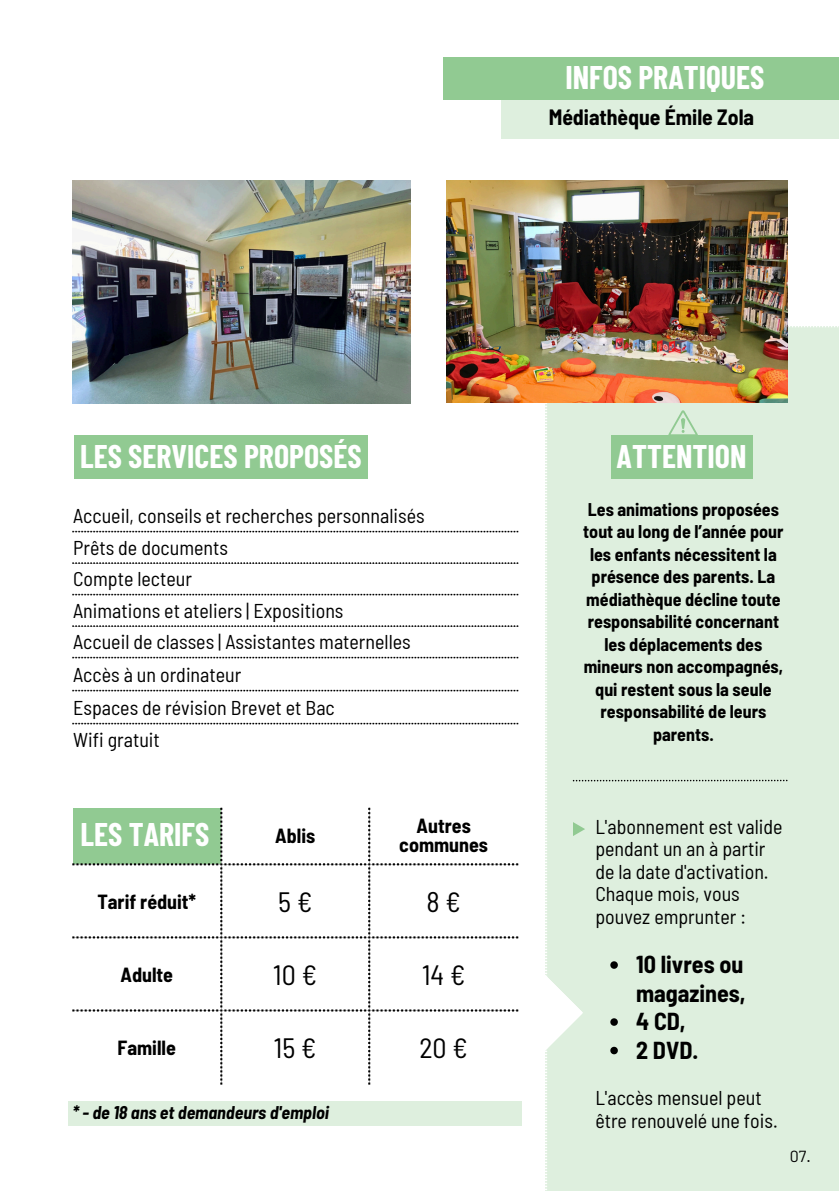
<style>
.page{position:relative;width:839px;height:1191px;background:#fff}
.page>*{position:absolute;margin:0;border:0;box-sizing:border-box;transform-origin:0 0}
.t1{font:700 32px "Barlow Condensed";color:#fff}
.t2{font:semi-condensed 28px "Barlow";color:#000}
.t3{font:700 semi-condensed 24px/28.4px "Barlow";color:#000}
.t4{font:700 semi-condensed 21.6px "Barlow";color:#000}
.t5{font:semi-condensed 20px/22.4px "Barlow";color:#000}
.t6{font:700 semi-condensed 20px/19.6px "Barlow";color:#000;text-align:center}
.t7{font:700 semi-condensed 18px/22.4px "Barlow";color:#000;text-align:center}
.t8{font:italic 700 semi-condensed 18px "Barlow";color:#000}
.t9{font:16px "Barlow";color:#000}
</style>
<div class="page">
<img style="left:72px;top:180px;width:338px;height:224px">
<div style="left:501px;top:96px;width:337px;height:43px;background:#deefde"></div>
<div style="left:443px;top:57px;width:395px;height:42px;background:#91ca92"></div>
<div style="left:545px;top:326px;width:293px;height:865px;background:#deefde"></div>
<img style="left:446px;top:181px;width:341px;height:222px">
<svg style="left:72px;top:531px;width:446px;height:193px"></svg>
<div style="left:74px;top:435px;width:294px;height:44px;background:#91ca92"></div>
<svg style="left:610px;top:961px;width:7px;height:8px"></svg>
<svg style="left:610px;top:1018px;width:7px;height:8px"></svg>
<svg style="left:610px;top:1047px;width:7px;height:7px"></svg>
<div style="left:68px;top:1101px;width:453px;height:25px;background:#deefde"></div>
<svg style="left:72px;top:808px;width:513px;height:286px"></svg>
<svg style="left:573px;top:780px;width:214px;height:1px"></svg>
<svg style="left:668px;top:410px;width:30px;height:25px"></svg>
<div style="left:610px;top:435px;width:142px;height:43px;background:#91ca92"></div>
<p class="t1" style="left:565px;top:57px;width:200px">INFOS PRATIQUES</p>
<h5 class="t1" style="left:80px;top:436px;width:283px">LES SERVICES PROPOSÉS</h5>
<p class="t5" style="left:73px;top:503px;width:353px">Accueil, conseils et recherches personnalisés</p>
<h1 class="t5" style="left:73px;top:536px;width:156px">Prêts de documents</h1>
<h4 class="t5" style="left:73px;top:567px;width:120px">Compte lecteur</h4>
<p class="t5" style="left:73px;top:599px;width:272px">Animations et ateliers | Expositions</p>
<h5 class="t5" style="left:73px;top:630px;width:339px">Accueil de classes | Assistantes maternelles</h5>
<p class="t5" style="left:73px;top:663px;width:170px">Accès à un ordinateur</p>
<p class="t5" style="left:73px;top:696px;width:263px">Espaces de révision Brevet et Bac</p>
<p class="t5" style="left:73px;top:728px;width:88px">Wifi gratuit</p>
<p class="t4" style="left:548px;top:104px;width:207px">Médiathèque Émile Zola</p>
<p class="t1" style="left:616px;top:436px;width:131px">ATTENTION</p>
<p class="t7" style="left:583px;top:497px;width:202px">Les animations proposées tout au long de l’année pour les enfants nécessitent la présence des parents. La médiathèque décline toute responsabilité concernant les déplacements des mineurs non accompagnés, qui restent sous la seule responsabilité de leurs parents.</p>
<p class="t6" style="left:275px;top:826px;width:42px">Ablis</p>
<h1 class="t6" style="left:399px;top:815px;width:90px">Autres communes</h1>
<p class="t1" style="left:80px;top:814px;width:130px">LES TARIFS</p>
<p class="t5" style="left:595px;top:815px;width:189px">L'abonnement est valide pendant un an à partir de la date d'activation.<br>Chaque mois, vous pouvez emprunter :</p>
<p class="t3" style="left:636px;top:949px;width:111px">10 livres ou magazines,</p>
<p class="t3" style="left:636px;top:1006px;width:51px">4 CD,</p>
<p class="t3" style="left:636px;top:1035px;width:64px">2 DVD.</p>
<p class="t5" style="left:595px;top:1086px;width:184px">L'accès mensuel peut être renouvelé une fois.</p>
<p class="t6" style="left:97px;top:891px;width:100px">Tarif réduit*</p>
<p class="t2" style="left:278px;top:884px;width:36px">5€</p>
<p class="t2" style="left:426px;top:884px;width:36px">8€</p>
<p class="t6" style="left:120px;top:964px;width:54px">Adulte</p>
<p class="t2" style="left:273px;top:957px;width:45px">10€</p>
<p class="t2" style="left:422px;top:957px;width:45px">14€</p>
<p class="t6" style="left:118px;top:1037px;width:60px">Famille</p>
<p class="t2" style="left:274px;top:1030px;width:44px">15€</p>
<p class="t2" style="left:419px;top:1030px;width:50px">20€</p>
<p class="t8" style="left:72px;top:1101px;width:258px">* - de 18 ans et demandeurs d'emploi</p>
<p class="t9" style="left:789px;top:1146px;width:22px">07.</p>
</div>
